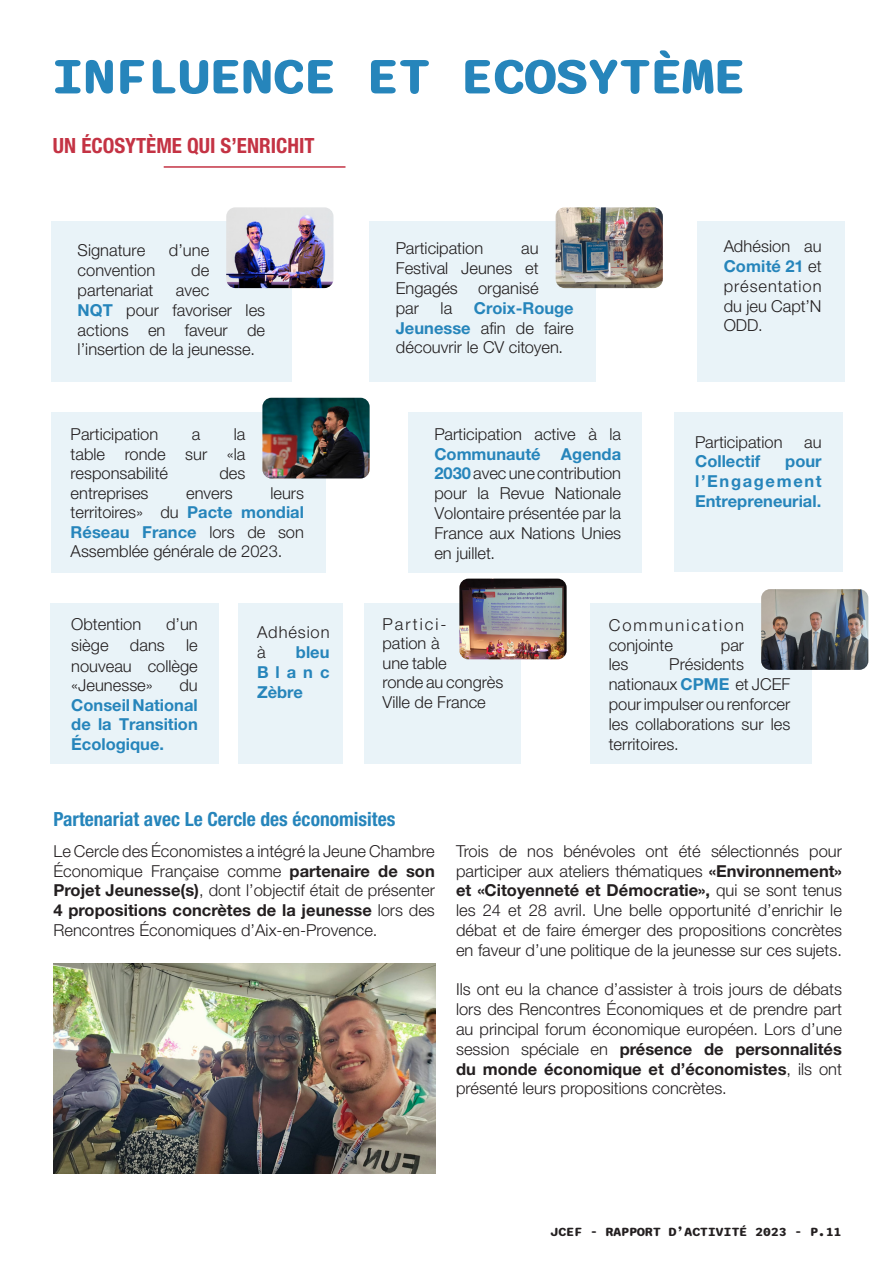
<style>
.page{position:relative;width:893px;height:1263px;background:#fff}
.page>*{position:absolute;margin:0;border:0;box-sizing:border-box;transform-origin:0 0}
.t1{font:700 54px "Sono";letter-spacing:-.035em;color:#2685bb}
.t2{font:700 condensed 21px "Helvetica Neue LT Std";color:#c43344}
.t3{font:700 condensed 19.5px "Helvetica Neue LT Std";color:#2685bb}
.t4{font:300 16.5px/19.8px "Helvetica Neue LT Std";color:#231f20;text-align:justify}
.t5{font:700 16.5px/19.8px "Helvetica Neue LT Std";color:#2685bb;text-align:justify}
.t6{font:300 16.5px/19.8px "Helvetica Neue LT Std";letter-spacing:.115em;color:#231f20}
.t7{font:300 16.5px/19.5px "Helvetica Neue LT Std";letter-spacing:.125em;color:#231f20}
.t8{font:300 16.5px/19.8px "Helvetica Neue LT Std";letter-spacing:.055em;color:#231f20}
.t9{font:700 13.5px "Sono";letter-spacing:-.035em;color:#231f20}
.s1{font-weight:700;color:#2685bb}
.s2{font-weight:300;color:#231f20}
.s3{font-weight:700}
</style>
<div class="page">
<hr style="left:164px;top:166px;width:181px;height:2px;background:#c43344">
<div style="left:51px;top:222px;width:241px;height:160px;background:#e9f3f8"></div>
<div style="left:408px;top:412px;width:234px;height:160px;background:#e9f3f8"></div>
<div style="left:698px;top:222px;width:147px;height:160px;background:#e9f3f8"></div>
<div style="left:674px;top:412px;width:169px;height:160px;background:#e9f3f8"></div>
<img style="left:226px;top:207px;width:107px;height:81px">
<div style="left:369px;top:222px;width:227px;height:160px;background:#e9f3f8"></div>
<img style="left:556px;top:207px;width:107px;height:81px">
<div style="left:51px;top:412px;width:275px;height:160px;background:#e9f3f8"></div>
<img style="left:262px;top:398px;width:108px;height:80px">
<div style="left:238px;top:604px;width:105px;height:160px;background:#e9f3f8"></div>
<div style="left:50px;top:603px;width:169px;height:160px;background:#e9f3f8"></div>
<div style="left:590px;top:604px;width:221px;height:160px;background:#e9f3f8"></div>
<img style="left:761px;top:589px;width:107px;height:81px">
<img style="left:53px;top:963px;width:383px;height:211px">
<div style="left:365px;top:604px;width:156px;height:160px;background:#e9f3f8"></div>
<img style="left:459px;top:579px;width:108px;height:80px">
<p class="t1" style="left:51px;top:37px;width:697px">INFLUENCE ET ECOSYTÈME</p>
<p class="t2" style="left:53px;top:133px;width:263px">UN ÉCOSYTÈME QUI S’ENRICHIT</p>
<p class="t4" style="left:78px;top:240px;width:69px">Signature</p>
<p class="t4" style="left:169px;top:240px;width:42px">d’une</p>
<p class="t4" style="left:78px;top:260px;width:79px">convention</p>
<p class="t4" style="left:191px;top:260px;width:20px">de</p>
<p class="t4" style="left:78px;top:280px;width:77px">partenariat</p>
<p class="t4" style="left:78px;top:280px;width:189px;text-align:left;text-indent:98px">avec<br><span class="s1">NQT</span> pour favoriser les actions en faveur de l’insertion de la jeunesse.</p>
<p class="t4" style="left:71px;top:424px;width:176px;text-indent:163px">la table ronde sur «la responsabilité</p>
<p class="t4" style="left:71px;top:424px;width:89px">Participation</p>
<p class="t4" style="left:192px;top:424px;width:10px">a</p>
<p class="t4" style="left:219px;top:463px;width:27px">des</p>
<p class="t4" style="left:71px;top:483px;width:235px;text-indent:200px">leurs territoires» du <span class="s1">Pacte mondial Réseau France</span> lors de son Assemblée générale de 2023.</p>
<p class="t4" style="left:71px;top:483px;width:79px">entreprises</p>
<p class="t4" style="left:186px;top:483px;width:48px">envers</p>
<p class="t4" style="left:71px;top:614px;width:71px">Obtention</p>
<p class="t4" style="left:166px;top:614px;width:33px">d’un</p>
<p class="t4" style="left:71px;top:635px;width:39px">siège</p>
<p class="t4" style="left:130px;top:635px;width:36px">dans</p>
<p class="t4" style="left:71px;top:634px;width:128px;line-height:21px;text-align:right">le<br>nouveau collège</p>
<p class="t4" style="left:71px;top:675px;width:83px">«Jeunesse»</p>
<p class="t5" style="left:71px;top:675px;width:128px;text-indent:108px"><span class="s2">du </span>Conseil National de la Transition Écologique.</p>
<p class="t8" style="left:257px;top:622px;width:74px">Adhésion à</p>
<p class="t5" style="left:257px;top:642px;width:74px;text-indent:39px">bleu Blanc Zèbre</p>
<p class="t4" style="left:396px;top:238px;width:89px">Participation</p>
<p class="t4" style="left:396px;top:238px;width:144px;text-indent:125px">au Festival Jeunes et Engagés organisé par</p>
<p class="t4" style="left:396px;top:298px;width:179px;text-indent:78px"><span class="s1">Croix-Rouge Jeunesse</span> afin de faire découvrir le CV citoyen.</p>
<p class="t4" style="left:441px;top:298px;width:13px">la</p>
<p class="t4" style="left:434px;top:424px;width:188px">Participation active à la <span class="s1">Communauté Agenda 2030</span> avec une contribution pour la Revue Nationale Volontaire présentée par la France aux Nations Unies en juillet.</p>
<p class="t4" style="left:724px;top:236px;width:99px">Adhésion au <span class="s1">Comité 21</span> et présentation du jeu Capt’N ODD.</p>
<p class="t4" style="left:695px;top:431px;width:89px">Participation</p>
<p class="t4" style="left:804px;top:431px;width:19px">au</p>
<p class="t5" style="left:695px;top:451px;width:67px">Collectif</p>
<p class="t5" style="left:695px;top:451px;width:128px;text-indent:90px">pour l’Engagement Entrepreneurial.</p>
<p class="t7" style="left:382px;top:614px;width:66px">Partici&shy;pation à</p>
<p class="t4" style="left:382px;top:653px;width:66px">une table</p>
<p class="t4" style="left:382px;top:672px;width:122px">ronde au congrès<br>Ville de France</p>
<p class="t6" style="left:609px;top:615px;width:137px">Communication conjointe</p>
<p class="t4" style="left:721px;top:634px;width:25px">par</p>
<p class="t4" style="left:609px;top:654px;width:183px;text-align:left;text-indent:61px">Présidents nationaux <span class="s1">CPME</span> et JCEF pour impulser ou renforcer les collaborations sur les territoires.</p>
<p class="t4" style="left:609px;top:654px;width:21px">les</p>
<p class="t3" style="left:53px;top:807px;width:343px">Partenariat avec Le Cercle des économisites</p>
<p class="t4" style="left:53px;top:841px;width:383px">Le Cercle des Économistes a intégré la Jeune Chambre Économique Française comme <span class="s3">partenaire de son Projet Jeunesse(s)</span>, dont l’objectif était de présenter <span class="s3">4 propositions concrètes de la jeunesse</span> lors des Rencontres Économiques d’Aix-en-Provence.</p>
<p class="t4" style="left:456px;top:841px;width:387px">Trois de nos bénévoles ont été sélectionnés pour participer aux ateliers thématiques <span class="s3">«Environnement» et «Citoyenneté et Démocratie»,</span> qui se sont tenus les 24 et 28 avril. Une belle opportunité d’enrichir le débat et de faire émerger des propositions concrètes en faveur d’une politique de la jeunesse sur ces sujets.</p>
<p class="t4" style="left:456px;top:979px;width:387px">Ils ont eu la chance d’assister à trois jours de débats lors des Rencontres Économiques et de prendre part au principal forum économique européen. Lors d’une session spéciale en <span class="s3">présence de personnalités du monde économique et d’économistes</span>, ils ont présenté leurs propositions concrètes.</p>
<p class="t9" style="left:550px;top:1222px;width:293px">JCEF - RAPPORT D’ACTIVITÉ 2023 - P.11</p>
</div>
